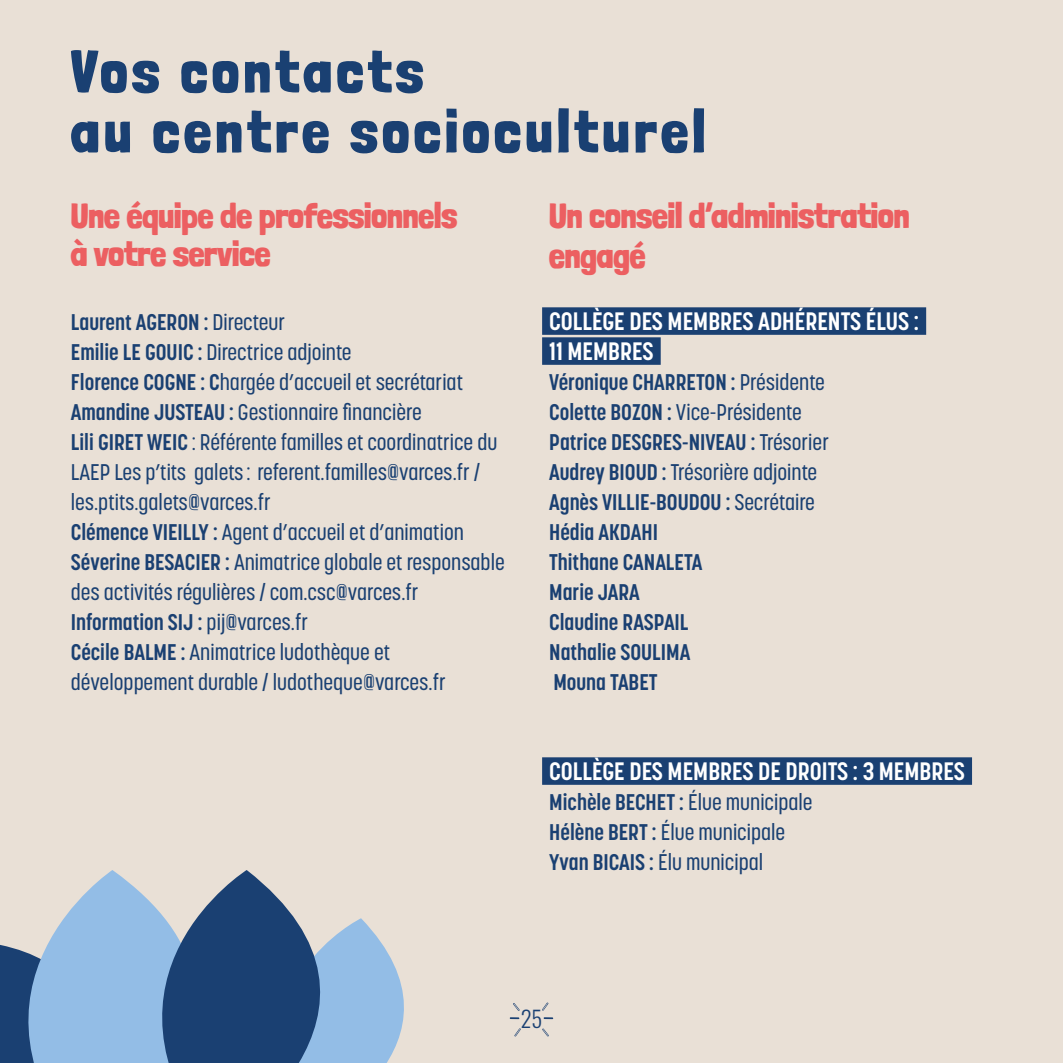
<style>
.page{position:relative;width:1063px;height:1063px;background:#e9e0d6}
.page>*{position:absolute;margin:0;border:0;box-sizing:border-box;transform-origin:0 0}
.t1{font:900 60px/60px "Londrina Solid";letter-spacing:.08em;color:#1a4072}
.t2{font:900 35px/37.5px "Londrina Solid";color:#ec5f61}
.t3{font:700 25px/30px "Korolev Condensed";color:#fff}
.t4{font:500 22.5px/30px "Korolev Condensed";color:#1a4072}
.t5{font:700 22.5px/30px "Korolev Condensed";color:#1a4072}
.t6{font:22.5px "Oswald";color:#1a4072}
.s1{font-weight:700}
.s2{font-weight:500}
</style>
<div class="page">
<div style="left:542px;top:307px;width:384px;height:28px;background:#1a4072"></div>
<div style="left:542px;top:337px;width:119px;height:28px;background:#1a4072"></div>
<div style="left:542px;top:757px;width:430px;height:28px;background:#1a4072"></div>
<svg style="left:0;top:898px;width:81px;height:165px"></svg>
<svg style="left:81px;top:870px;width:323px;height:193px"></svg>
<svg style="left:510px;top:1017px;width:10px;height:2px"></svg>
<svg style="left:544px;top:1017px;width:9px;height:2px"></svg>
<svg style="left:514px;top:1028px;width:7px;height:8px"></svg>
<svg style="left:542px;top:1028px;width:7px;height:8px"></svg>
<svg style="left:542px;top:1003px;width:6px;height:8px"></svg>
<svg style="left:513px;top:1003px;width:7px;height:8px"></svg>
<h1 class="t1" style="left:71px;top:41px;width:636px">Vos contacts<br>au centre socioculturel</h1>
<h2 class="t2" style="left:71px;top:197px;width:388px">Une équipe de professionnels à votre service</h2>
<p class="t4" style="left:71px;top:307px;width:435px"><span class="s1">Laurent AGERON :</span> Directeur<br><span class="s1">Emilie LE GOUIC :</span> Directrice adjointe<br><span class="s1">Florence COGNE : C</span>hargée d’accueil et secrétariat <span class="s1">Amandine JUSTEAU :</span> Gestionnaire financière<br><span class="s1">Lili GIRET WEIC</span> : Référente familles et coordinatrice du LAEP Les p’tits galets : referent.familles@varces.fr / les.ptits.galets@varces.fr<br><span class="s1">Clémence VIEILLY :</span> Agent d’accueil et d’animation <span class="s1">Séverine BESACIER :</span> Animatrice globale et responsable des activités régulières / com.csc@varces.fr <span class="s1">Information SIJ :</span> pij@varces.fr<br><span class="s1">Cécile BALME :</span> Animatrice ludothèque et développement durable / ludotheque@varces.fr</p>
<h2 class="t2" style="left:549px;top:196px;width:362px;line-height:40px">Un conseil d’administration engagé</h2>
<p class="t3" style="left:549px;top:306px;width:371px">COLLÈGE DES MEMBRES ADHÉRENTS ÉLUS :<br>11 MEMBRES</p>
<p class="t5" style="left:549px;top:367px;width:281px">Véronique CHARRETON : <span class="s2">Présidente<br></span>Colette BOZON : <span class="s2">Vice-Présidente<br></span>Patrice DESGRES-NIVEAU : <span class="s2">Trésorier<br></span>Audrey BIOUD : <span class="s2">Trésorière adjointe<br></span>Agnès VILLIE-BOUDOU : <span class="s2">Secrétaire<br></span>Hédia AKDAHI<br>Thithane CANALETA<br>Marie JARA<br>Claudine RASPAIL<br>Nathalie SOULIMA<br>Mouna TABET</p>
<p class="t3" style="left:549px;top:756px;width:417px">COLLÈGE DES MEMBRES DE DROITS : 3 MEMBRES</p>
<p class="t4" style="left:549px;top:787px;width:265px"><span class="s1">Michèle BECHET :</span> Élue municipale<br><span class="s1">Hélène BERT :</span> Élue municipale<br><span class="s1">Yvan BICAIS :</span> Élu municipal</p>
<p class="t6" style="left:521px;top:1009px;width:23px">25</p>
</div>
